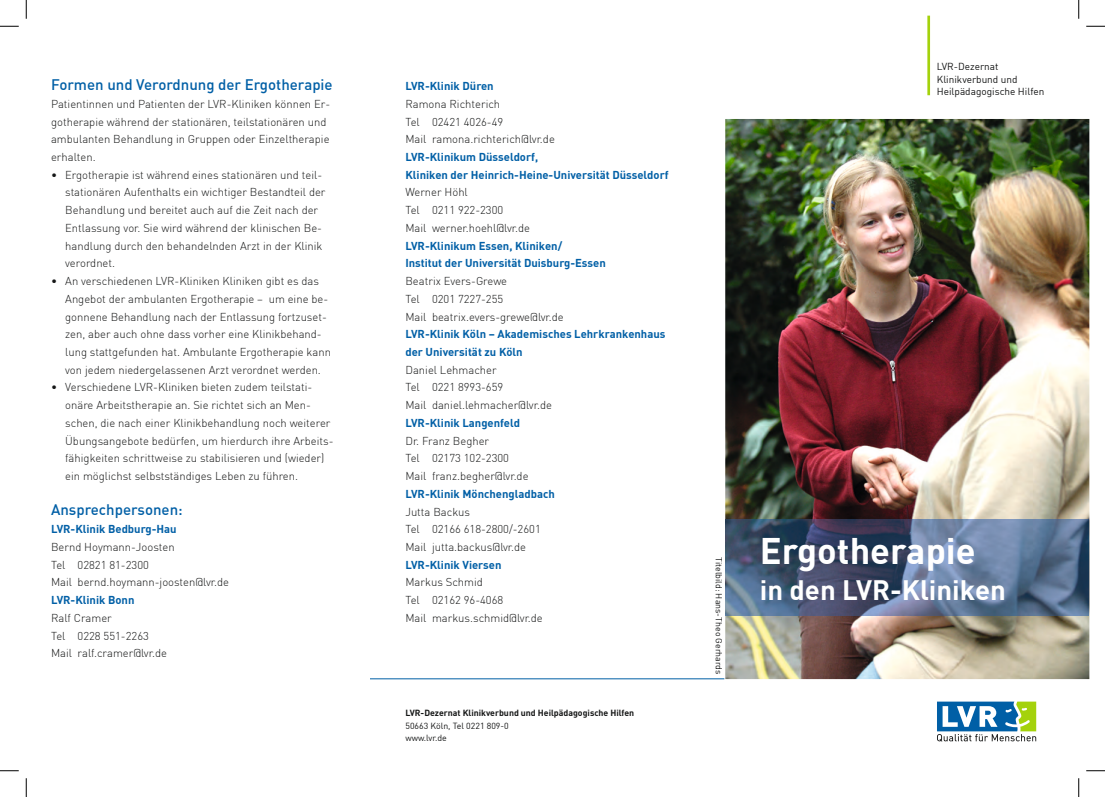
<style>
.page{position:relative;width:1105px;height:797px;background:#fff}
.page>*{position:absolute;margin:0;border:0;box-sizing:border-box;transform-origin:0 0}
.t1{font:700 36.25px "DIN";color:#fff}
.t2{font:700 27.5px "DIN";color:#fff}
.t3{font:500 15px "DIN";color:#005fa6}
.t4{font:300 11.25px/17.8px "DIN";color:#151616}
.t5{font:700 11.25px/17.8px "DIN";color:#005fa6}
.t6{font:10px/12.4px "DIN";color:#151616}
.t7{font:8.75px/12.4px "DIN";color:#151616}
.t8{font:700 8.75px "DIN";color:#151616}
</style>
<div class="page">
<svg style="left:937px;top:701px;width:99px;height:40px"></svg>
<hr style="left:370px;top:678px;width:354px;height:1px;background:#005fa6">
<img style="left:725px;top:119px;width:364px;height:560px">
<hr style="left:927px;top:16px;width:3px;height:79px;background:#a4d20c">
<img style="left:725px;top:520px;width:364px;height:95px">
<svg style="left:0;top:25px;width:19px;height:2px"></svg>
<svg style="left:1086px;top:25px;width:19px;height:2px"></svg>
<svg style="left:0;top:770px;width:19px;height:1px"></svg>
<svg style="left:1086px;top:770px;width:19px;height:1px"></svg>
<svg style="left:25px;top:0;width:2px;height:19px"></svg>
<svg style="left:25px;top:778px;width:2px;height:19px"></svg>
<svg style="left:1078px;top:0;width:1px;height:19px"></svg>
<svg style="left:1078px;top:778px;width:1px;height:19px"></svg>
<h3 class="t3" style="left:51px;top:75px;width:283px">Formen und Verordnung der Ergotherapie</h3>
<p class="t4" style="left:51px;top:95px;width:281px">Patientinnen und Patienten der LVR-Kliniken können Er&shy;gotherapie während der stationären, teilstationären und ambulanten Behandlung in Gruppen oder Einzeltherapie erhalten.</p>
<p class="t4" style="left:65px;top:166px;width:262px;text-indent:-14px">• Ergotherapie ist während eines stationären und teil&shy;stationären Aufenthalts ein wichtiger Bestandteil der Behandlung und bereitet auch auf die Zeit nach der Entlassung vor. Sie wird während der klinischen Be&shy;handlung durch den behandelnden Arzt in der Klinik verordnet.</p>
<p class="t4" style="left:65px;top:272px;width:267px;text-indent:-14px">• An verschiedenen LVR-Kliniken Kliniken gibt es das Angebot der ambulanten Ergotherapie – um eine be&shy;gonnene Behandlung nach der Entlassung fortzuset&shy;zen, aber auch ohne dass vorher eine Klinikbehand&shy;lung stattgefunden hat. Ambulante Ergotherapie kann von jedem niedergelassenen Arzt verordnet werden.</p>
<p class="t4" style="left:65px;top:378px;width:270px;text-indent:-14px">• Verschiedene LVR-Kliniken bieten zudem teilstati&shy;onäre Arbeitstherapie an. Sie richtet sich an Men&shy;schen, die nach einer Klinikbehandlung noch weiterer Übungsangebote bedürfen, um hierdurch ihre Arbeits&shy;fähigkeiten schrittweise zu stabilisieren und (wieder) ein möglichst selbstständiges Leben zu führen.</p>
<h3 class="t3" style="left:51px;top:500px;width:133px">Ansprechpersonen:</h3>
<p class="t5" style="left:51px;top:520px;width:127px">LVR-Klinik Bedburg-Hau</p>
<p class="t4" style="left:51px;top:538px;width:180px">Bernd Hoymann-Joosten<br>Tel 02821 81-2300<br>Mail bernd.hoymann-joosten@lvr.de</p>
<p class="t5" style="left:51px;top:590px;width:85px">LVR-Klinik Bonn</p>
<p class="t4" style="left:51px;top:609px;width:117px">Ralf Cramer<br>Tel 0228 551-2263<br>Mail ralf.cramer@lvr.de</p>
<p class="t5" style="left:405px;top:77px;width:90px">LVR-Klinik Düren</p>
<p class="t4" style="left:405px;top:95px;width:151px">Ramona Richterich<br>Tel 02421 4026-49<br>Mail ramona.richterich@lvr.de</p>
<p class="t5" style="left:405px;top:147px;width:265px">LVR-Klinikum Düsseldorf,<br>Kliniken der Heinrich-Heine-Universität Düsseldorf</p>
<p class="t4" style="left:405px;top:183px;width:126px">Werner Höhl<br>Tel 0211 922-2300<br>Mail werner.hoehl@lvr.de</p>
<p class="t5" style="left:405px;top:236px;width:202px">LVR-Klinikum Essen, Kliniken/<br>Institut der Universität Duisburg-Essen</p>
<p class="t4" style="left:405px;top:272px;width:160px">Beatrix Evers-Grewe<br>Tel 0201 7227-255<br>Mail beatrix.evers-grewe@lvr.de</p>
<p class="t5" style="left:405px;top:325px;width:262px">LVR-Klinik Köln – Akademisches Lehrkrankenhaus der Universität zu Köln</p>
<p class="t4" style="left:405px;top:361px;width:148px">Daniel Lehmacher<br>Tel 0221 8993-659<br>Mail daniel.lehmacher@lvr.de</p>
<p class="t5" style="left:405px;top:413px;width:116px">LVR-Klinik Langenfeld</p>
<p class="t4" style="left:405px;top:431px;width:125px">Dr. Franz Begher<br>Tel 02173 102-2300<br>Mail franz.begher@lvr.de</p>
<p class="t5" style="left:405px;top:484px;width:151px">LVR-Klinik Mönchengladbach</p>
<p class="t4" style="left:405px;top:502px;width:137px">Jutta Backus<br>Tel 02166 618-2800/-2601<br>Mail jutta.backus@lvr.de</p>
<p class="t5" style="left:405px;top:555px;width:98px">LVR-Klinik Viersen</p>
<p class="t4" style="left:405px;top:573px;width:139px">Markus Schmid<br>Tel 02162 96-4068<br>Mail markus.schmid@lvr.de</p>
<p class="t8" style="left:405px;top:707px;width:230px">LVR-Dezernat Klinikverbund und Heilpädagogische Hilfen</p>
<p class="t7" style="left:405px;top:719px;width:105px">50663 Köln, Tel 0221 809-0 www.lvr.de</p>
<p class="t6" style="left:937px;top:60px;width:109px">LVR-Dezernat<br>Klinikverbund und<br>Heilpädagogische Hilfen</p>
<p class="t7" style="left:725px;top:557px;width:119px;rotate:90deg">Titelbild: Hans-Theo Gerhards</p>
<h1 class="t1" style="left:760px;top:526px;width:217px">Ergotherapie</h1>
<h2 class="t2" style="left:760px;top:572px;width:248px">in den LVR-Kliniken</h2>
</div>
